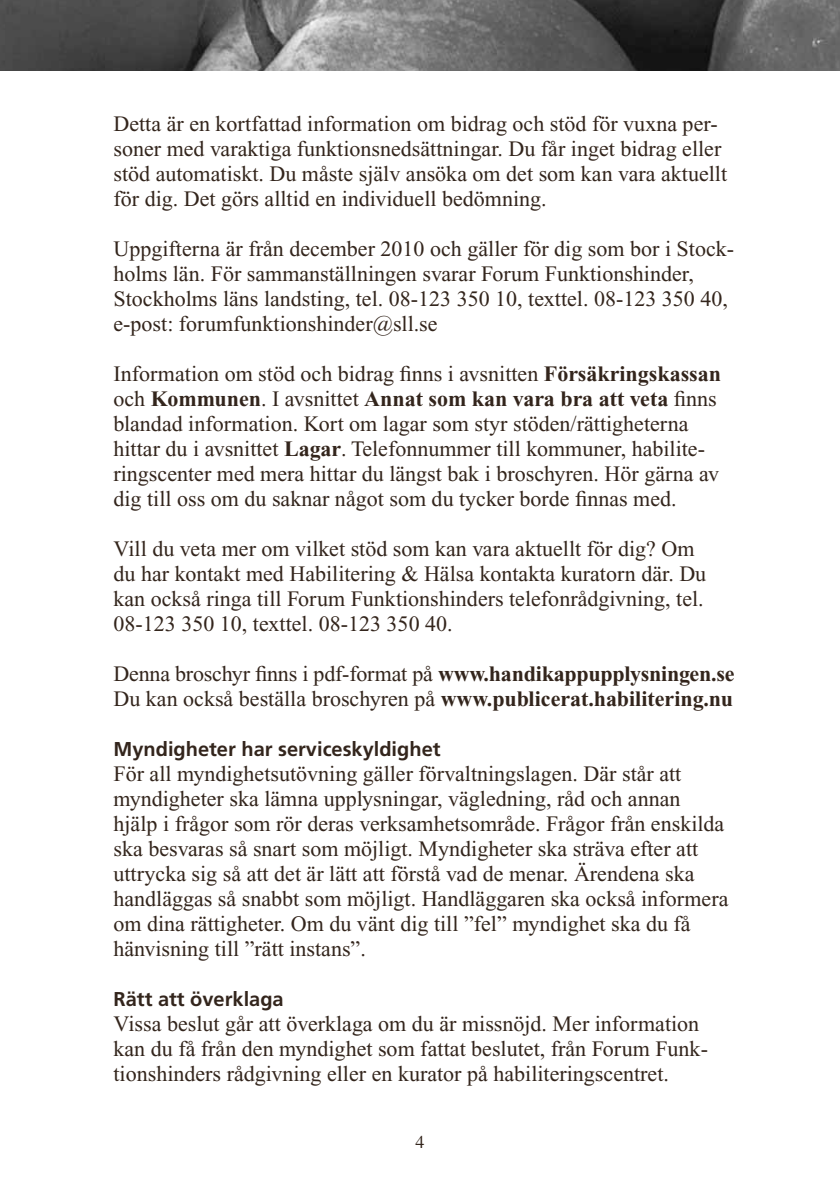
<style>
.page{position:relative;width:840px;height:1191px;background:#fff}
.page>*{position:absolute;margin:0;border:0;box-sizing:border-box;transform-origin:0 0}
.t1{font:22px/25px "Times New Roman";color:#33251c}
.t2{font:700 20px "Frutiger";color:#33251c}
.t3{font:18px "Times";color:#33251c}
.s1{font-weight:700}
</style>
<div class="page">
<img style="left:0;top:0;width:839px;height:71px">
<p class="t1" style="left:113px;top:111px;width:614px">Detta är en kortfattad information om bidrag och stöd för vuxna per&shy;soner med varaktiga funktionsnedsättningar. Du får inget bidrag eller stöd automatiskt. Du måste själv ansöka om det som kan vara aktuellt för dig. Det görs alltid en individuell bedömning.</p>
<p class="t1" style="left:113px;top:236px;width:621px">Uppgifterna är från december 2010 och gäller för dig som bor i Stock&shy;holms län. För sammanställningen svarar Forum Funktionshinder, Stockholms läns landsting, tel. 08-123 350 10, texttel. 08-123 350 40, e-post: forumfunktionshinder@sll.se</p>
<p class="t1" style="left:113px;top:361px;width:608px">Information om stöd och bidrag finns i avsnitten <span class="s1">Försäkringskassan </span>och <span class="s1">Kommunen</span>. I avsnittet <span class="s1">Annat som kan vara bra att veta</span> finns blandad information. Kort om lagar som styr stöden/rättigheterna hittar du i avsnittet <span class="s1">Lagar</span>. Telefonnummer till kommuner, habilite&shy;ringscenter med mera hittar du längst bak i broschyren. Hör gärna av dig till oss om du saknar något som du tycker borde finnas med.</p>
<p class="t1" style="left:113px;top:536px;width:594px">Vill du veta mer om vilket stöd som kan vara aktuellt för dig? Om du har kontakt med Habilitering &amp; Hälsa kontakta kuratorn där. Du kan också ringa till Forum Funktionshinders telefonrådgivning, tel.<br>08-123 350 10, texttel. 08-123 350 40.</p>
<p class="t1" style="left:113px;top:661px;width:622px">Denna broschyr finns i pdf-format på <span class="s1">www.handikappupplysningen.se<br></span>Du kan också beställa broschyren på <span class="s1">www.publicerat.habilitering.nu</span></p>
<p class="t2" style="left:113px;top:737px;width:328px">Myndigheter har serviceskyldighet</p>
<p class="t1" style="left:113px;top:761px;width:616px">För all myndighetsutövning gäller förvaltningslagen. Där står att myndigheter ska lämna upplysningar, vägledning, råd och annan hjälp i frågor som rör deras verksamhetsområde. Frågor från enskilda ska besvaras så snart som möjligt. Myndigheter ska sträva efter att uttrycka sig så att det är lätt att förstå vad de menar. Ärendena ska handläggas så snabbt som möjligt. Handläggaren ska också informera om dina rättigheter. Om du vänt dig till ”fel” myndighet ska du få hänvisning till ”rätt instans”.</p>
<p class="t2" style="left:113px;top:987px;width:172px">Rätt att överklaga</p>
<p class="t1" style="left:113px;top:1011px;width:595px">Vissa beslut går att överklaga om du är missnöjd. Mer information kan du få från den myndighet som fattat beslutet, från Forum Funk&shy;tionshinders rådgivning eller en kurator på habiliteringscentret.</p>
<p class="t3" style="left:415px;top:1131px;width:10px">4</p>
</div>
